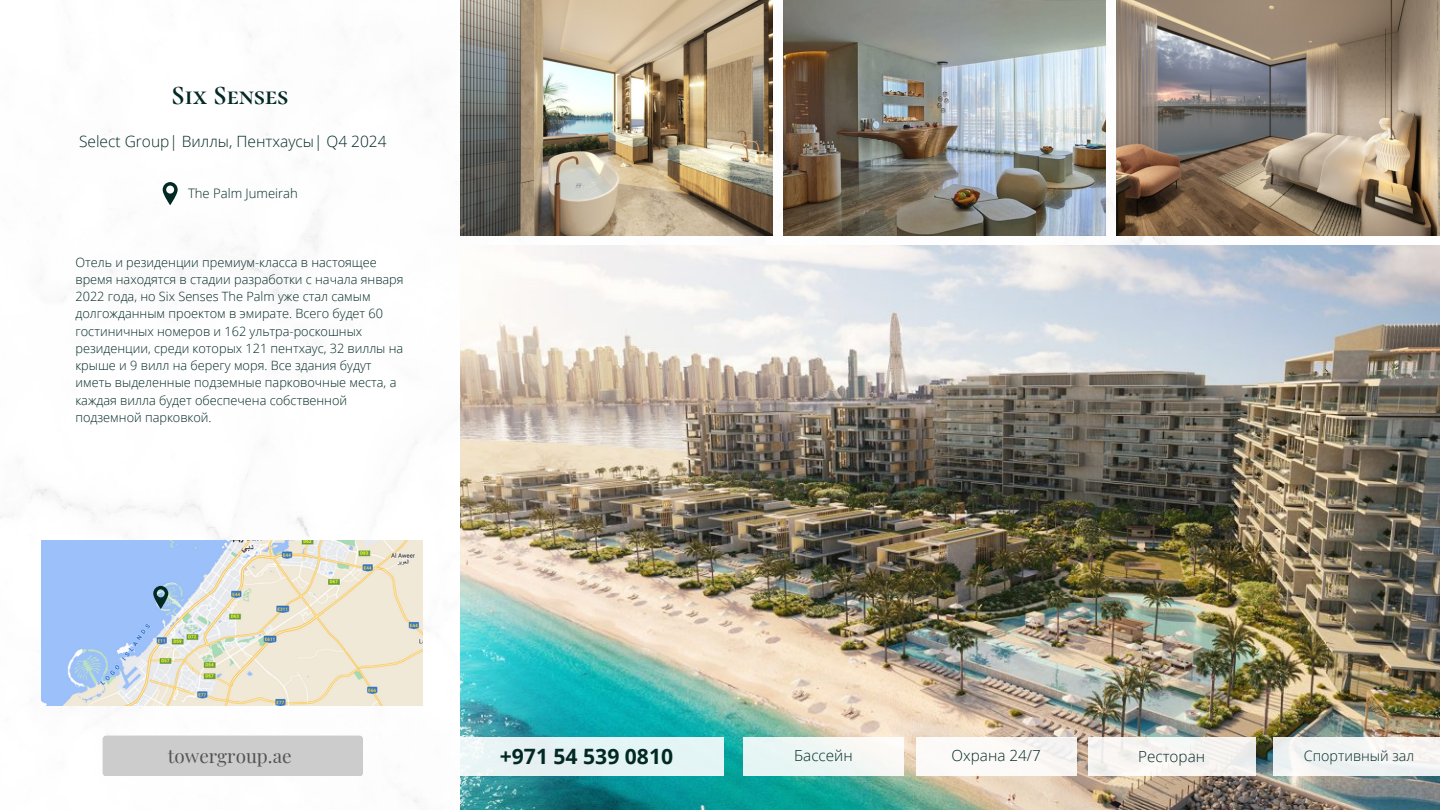
<style>
.page{position:relative;width:1440px;height:810px;background:#fff}
.page>*{position:absolute;margin:0;border:0;box-sizing:border-box;transform-origin:0 0}
.t1{font:700 26.4px "Cormorant SC";color:#022924}
.t2{font:700 21.1px "Open Sans";color:#022924}
.t3{font:18.9px "Playfair Display";color:#545454}
.t4{font:300 15.5px "Open Sans";color:#022924}
.t5{font:300 15.3px "Open Sans";color:#022924}
.t6{font:300 14.3px "Open Sans";color:#022924}
.t7{font:300 13.1px "Open Sans";color:#022924}
.t8{font:300 12.8px/17.2px "Open Sans";color:#022924}
</style>
<div class="page">
<img style="left:461px;top:246px;width:979px;height:564px">
<img style="left:461px;top:0;width:312px;height:236px">
<img style="left:783px;top:0;width:323px;height:236px">
<img style="left:1116px;top:0;width:324px;height:236px">
<div style="left:461px;top:737px;width:263px;height:39px;background:#e4f4f5"></div>
<div style="left:743px;top:737px;width:161px;height:39px;background:linear-gradient(to right,#e2f5f4,#fcf9f5)"></div>
<div style="left:916px;top:737px;width:160px;height:39px;background:#fcfaf7"></div>
<div style="left:1088px;top:737px;width:167px;height:39px;background:#f6f4f2"></div>
<div style="left:1273px;top:737px;width:167px;height:39px;background:#f1f3f3"></div>
<div style="left:103px;top:736px;width:260px;height:40px;background:#ccc;border-radius:4px"></div>
<img style="left:41px;top:541px;width:381px;height:165px">
<svg style="left:153px;top:586px;width:15px;height:23px"></svg>
<svg style="left:163px;top:182px;width:15px;height:23px"></svg>
<h1 class="t1" style="left:171px;top:79px;width:119px">Six Senses</h1>
<p class="t4" style="left:79px;top:130px;width:309px">Select Group| Виллы, Пентхаусы| Q4 2024</p>
<p class="t7" style="left:188px;top:184px;width:111px">The Palm Jumeirah</p>
<p class="t8" style="left:75px;top:253px;width:330px">Отель и резиденции премиум-класса в настоящее время находятся в стадии разработки с начала января 2022 года, но Six Senses The Palm уже стал самым долгожданным проектом в эмирате. Всего будет 60 гостиничных номеров и 162 ультра-роскошных резиденции, среди которых 121 пентхаус, 32 виллы на крыше и 9 вилл на берегу моря. Все здания будут иметь выделенные подземные парковочные места, а каждая вилла будет обеспечена собственной подземной парковкой.</p>
<h3 class="t3" style="left:168px;top:743px;width:125px">towergroup.ae</h3>
<h2 class="t2" style="left:500px;top:741px;width:175px">+971 54 539 0810</h2>
<p class="t5" style="left:794px;top:745px;width:60px">Бассейн</p>
<p class="t5" style="left:952px;top:745px;width:91px">Охрана 24/7</p>
<p class="t5" style="left:1138px;top:746px;width:68px">Ресторан</p>
<p class="t6" style="left:1304px;top:745px;width:112px">Спортивный зал</p>
</div>
